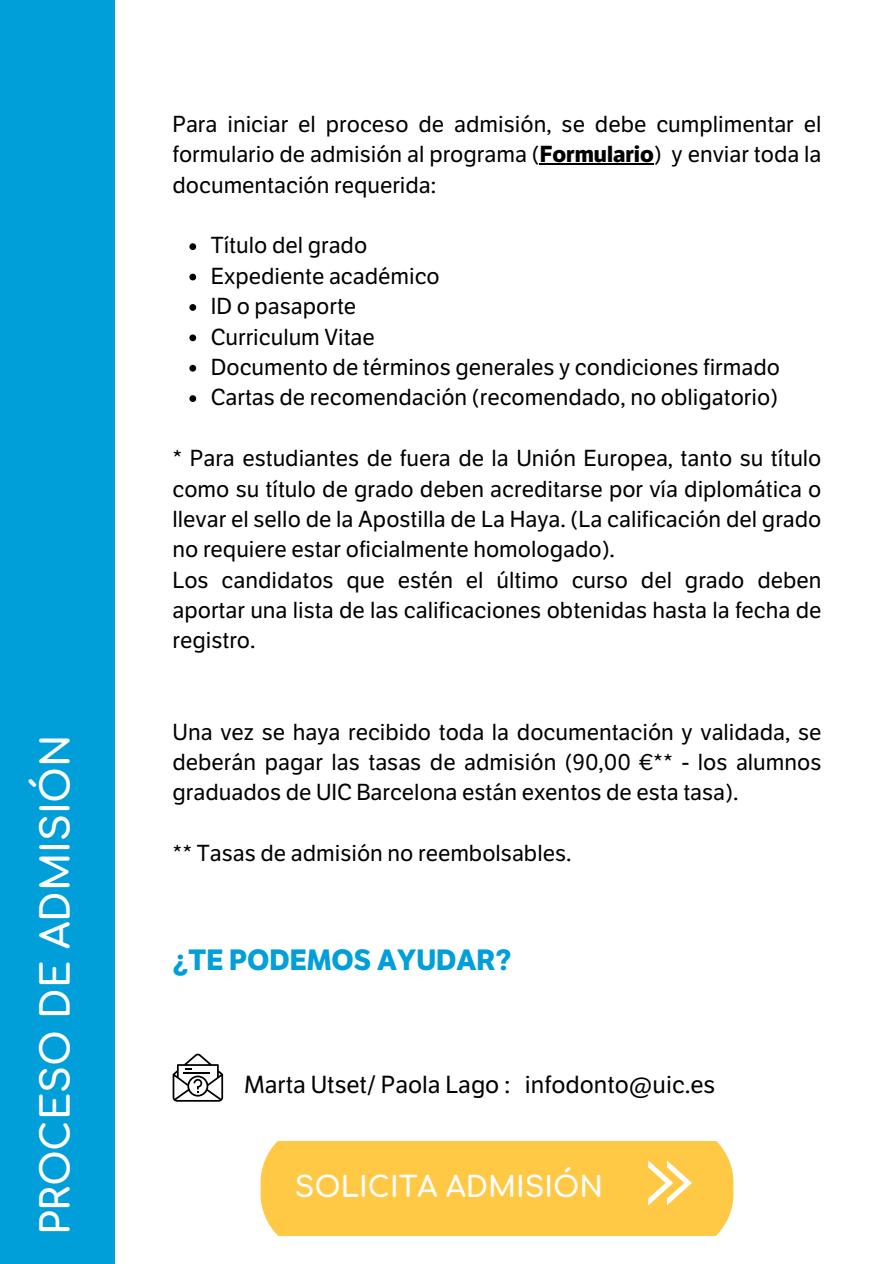
<style>
.page{position:relative;width:894px;height:1264px;background:#fff}
.page>*{position:absolute;margin:0;border:0;box-sizing:border-box;transform-origin:0 0}
.t1{font:700 39px "Comfortaa";color:#fff}
.t2{font:700 28.5px "LFT Etica";color:#009fda}
.t3{font:700 28.5px "Comfortaa";color:#fff}
.t4{font:24px "LFT Etica";color:#000}
.t5{font:22.5px/30.3px "LFT Etica";color:#000;text-align:justify}
.s1{font-weight:700}
</style>
<div class="page">
<div style="left:0;top:0;width:114px;height:1263px;background:#009fda"></div>
<hr style="left:539px;top:163px;width:114px;height:1px;background:#000">
<svg style="left:189px;top:243px;width:7px;height:7px"></svg>
<svg style="left:189px;top:274px;width:7px;height:6px"></svg>
<svg style="left:189px;top:304px;width:7px;height:7px"></svg>
<svg style="left:189px;top:334px;width:7px;height:7px"></svg>
<svg style="left:189px;top:365px;width:7px;height:6px"></svg>
<svg style="left:189px;top:395px;width:7px;height:7px"></svg>
<svg style="left:172px;top:1053px;width:51px;height:48px"></svg>
<div style="left:260px;top:1141px;width:473px;height:94px;background:#ffc845"></div>
<p class="t1" style="left:36px;top:1235px;width:502px;rotate:-90deg">PROCESO DE ADMISIÓN</p>
<h1 class="t5" style="left:172px;top:109px;width:650px">Para iniciar el proceso de admisión, se debe cumplimentar el formulario de admisión al programa (<span class="s1">Formulario</span>) y enviar toda la documentación requerida:</h1>
<p class="t5" style="left:211px;top:231px;width:158px">Título del grado</p>
<p class="t5" style="left:211px;top:261px;width:230px">Expediente académico</p>
<p class="t5" style="left:211px;top:291px;width:147px">ID o pasaporte</p>
<p class="t5" style="left:211px;top:322px;width:165px">Curriculum Vitae</p>
<p class="t5" style="left:211px;top:352px;width:570px">Documento de términos generales y condiciones firmado</p>
<p class="t5" style="left:211px;top:383px;width:568px">Cartas de recomendación (recomendado, no obligatorio)</p>
<p class="t5" style="left:172px;top:443px;width:650px">* Para estudiantes de fuera de la Unión Europea, tanto su título como su título de grado deben acreditarse por vía diplomática o llevar el sello de la Apostilla de La Haya. (La calificación del grado no requiere estar oficialmente homologado).</p>
<p class="t5" style="left:172px;top:565px;width:650px">Los candidatos que estén el último curso del grado deben aportar una lista de las calificaciones obtenidas hasta la fecha de registro.</p>
<p class="t5" style="left:172px;top:717px;width:650px">Una vez se haya recibido toda la documentación y validada, se deberán pagar las tasas de admisión (90,00 €** - los alumnos graduados de UIC Barcelona están exentos de esta tasa).</p>
<p class="t5" style="left:172px;top:838px;width:400px">** Tasas de admisión no reembolsables.</p>
<h2 class="t2" style="left:172px;top:943px;width:340px">¿TE PODEMOS AYUDAR?</h2>
<p class="t4" style="left:244px;top:1070px;width:472px">Marta Utset/ Paola Lago : infodonto@uic.es</p>
<p class="t3" style="left:295px;top:1171px;width:309px">SOLICITA ADMISIÓN</p>
</div>
